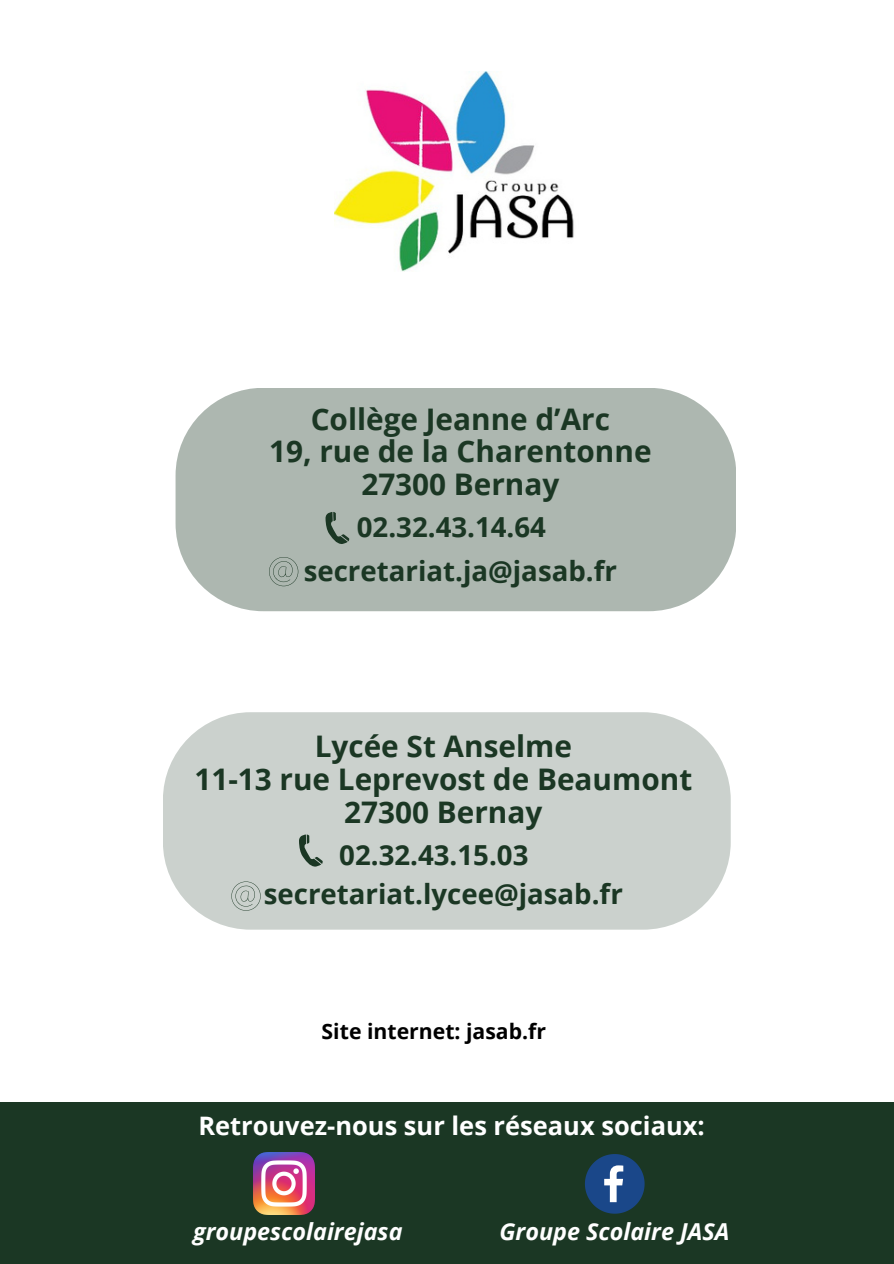
<style>
.page{position:relative;width:894px;height:1264px;background:#fff}
.page>*{position:absolute;margin:0;border:0;box-sizing:border-box;transform-origin:0 0}
.t1{font:700 29.7px/32.5px "Open Sans";color:#1b3724;text-align:center}
.t2{font:700 27.6px "Open Sans";color:#1b3724}
.t3{font:700 25.5px "Open Sans";color:#fff}
.t4{font:italic 700 23.4px "Open Sans";color:#fff}
.t5{font:700 21.15px "Open Sans";color:#000}
</style>
<div class="page">
<div style="left:163px;top:712px;width:567px;height:217px;background:#cbd1cd;border-radius:88px"></div>
<img style="left:334px;top:72px;width:240px;height:199px">
<div style="left:175px;top:388px;width:561px;height:223px;background:#adb7b0;border-radius:88px"></div>
<svg style="left:325px;top:512px;width:24px;height:32px"></svg>
<svg style="left:269px;top:557px;width:29px;height:29px"></svg>
<svg style="left:299px;top:834px;width:23px;height:33px"></svg>
<svg style="left:231px;top:881px;width:29px;height:29px"></svg>
<div style="left:0;top:1102px;width:893px;height:161px;background:#1b3724"></div>
<svg style="left:585px;top:1154px;width:59px;height:59px"></svg>
<img style="left:253px;top:1152px;width:62px;height:62px">
<p class="t1" style="left:269px;top:402px;width:384px">Collège Jeanne d’Arc<br>19, rue de la Charentonne<br>27300 Bernay</p>
<h1 class="t2" style="left:357px;top:508px;width:190px">02.32.43.14.64</h1>
<p class="t2" style="left:303px;top:551px;width:314px">secretariat.ja@jasab.fr</p>
<h1 class="t1" style="left:194px;top:729px;width:499px">Lycée St Anselme<br>11-13 rue Leprevost de Beaumont<br>27300 Bernay</h1>
<p class="t2" style="left:339px;top:835px;width:190px">02.32.43.15.03</p>
<h1 class="t2" style="left:264px;top:874px;width:360px">secretariat.lycee@jasab.fr</h1>
<p class="t5" style="left:321px;top:1016px;width:226px">Site internet: jasab.fr</p>
<h1 class="t3" style="left:198px;top:1108px;width:507px">Retrouvez-nous sur les réseaux sociaux:</h1>
<p class="t4" style="left:193px;top:1214px;width:211px">groupescolairejasa</p>
<h1 class="t4" style="left:499px;top:1214px;width:231px">Groupe Scolaire JASA</h1>
</div>
